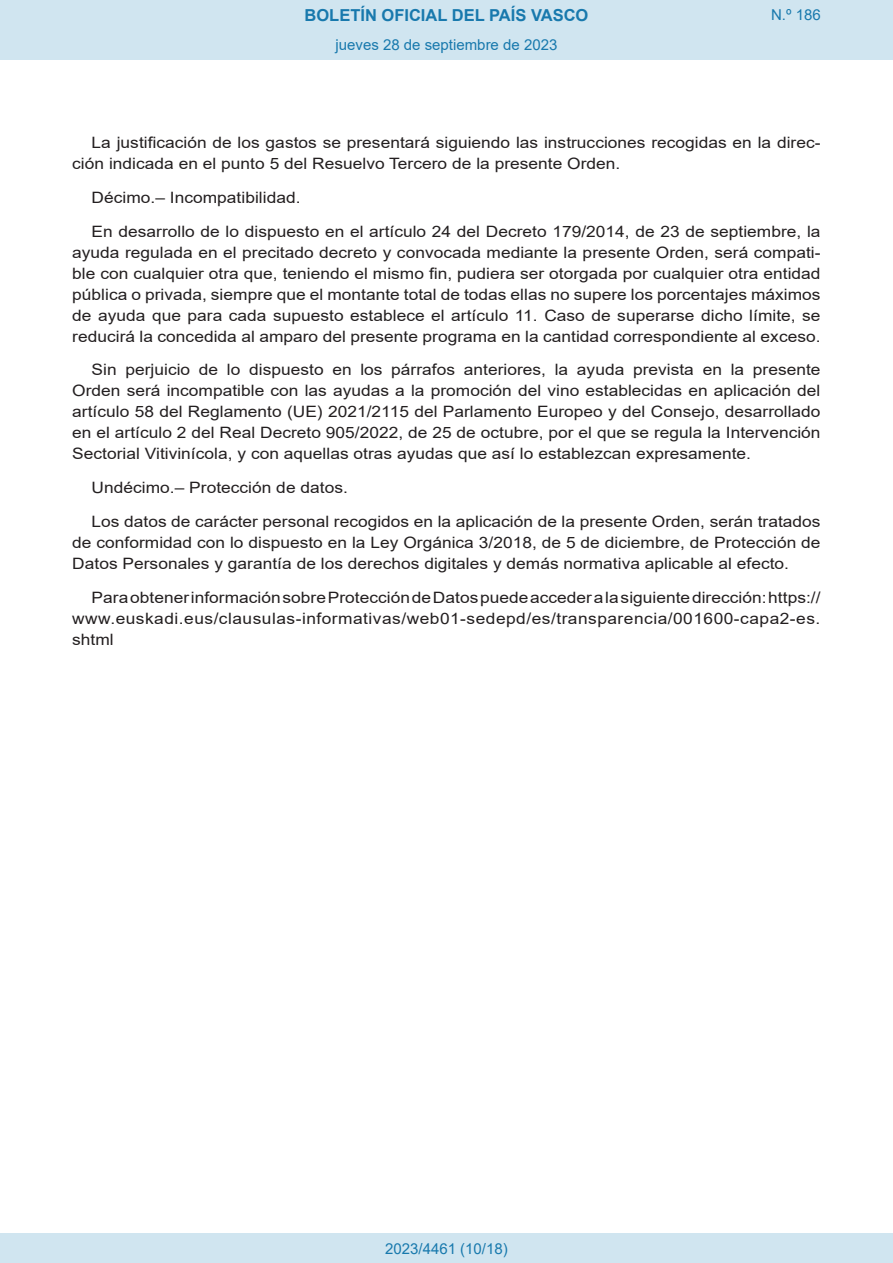
<style>
.page{position:relative;width:893px;height:1263px;background:#fff}
.page>*{position:absolute;margin:0;border:0;box-sizing:border-box;transform-origin:0 0}
.t1{font:700 16.5px "Arial";color:#1879ad}
.BOPVDetalle{font:15.6px/21px "Arial";color:#231f20;text-align:justify;scale:1.11 1}
.Paginacion_Centro{font:15px "Arial";color:#1879ad}
</style>
<div class="page">
<div style="left:0;top:0;width:893px;height:60px;background:#d0e5f0"></div>
<div style="left:0;top:1233px;width:893px;height:30px;background:#d0e5f0"></div>
<p class="t1" style="left:305px;top:3px;width:285px">BOLETÍN OFICIAL DEL PAÍS VASCO</p>
<p class="Paginacion_Centro" style="left:336px;top:35px;width:223px">jueves 28 de septiembre de 2023</p>
<p class="Paginacion_Centro" style="left:771px;top:5px;width:51px">N.º 186</p>
<p class="BOPVDetalle" style="left:72px;top:132px;width:676px;text-indent:19px">La justificación de los gastos se presentará siguiendo las instrucciones recogidas en la direc&shy;ción indicada en el punto 5 del Resuelvo Tercero de la presente Orden.</p>
<p class="BOPVDetalle" style="left:92px;top:187px;width:190px">Décimo.– Incompatibilidad.</p>
<p class="BOPVDetalle" style="left:72px;top:221px;width:676px;text-indent:19px">En desarrollo de lo dispuesto en el artículo 24 del Decreto 179/2014, de 23 de septiembre, la ayuda regulada en el precitado decreto y convocada mediante la presente Orden, será compati&shy;ble con cualquier otra que, teniendo el mismo fin, pudiera ser otorgada por cualquier otra entidad pública o privada, siempre que el montante total de todas ellas no supere los porcentajes máximos de ayuda que para cada supuesto establece el artículo 11. Caso de superarse dicho límite, se reducirá la concedida al amparo del presente programa en la cantidad correspondiente al exceso.</p>
<p class="BOPVDetalle" style="left:72px;top:359px;width:676px;text-indent:19px">Sin perjuicio de lo dispuesto en los párrafos anteriores, la ayuda prevista en la presente Orden será incompatible con las ayudas a la promoción del vino establecidas en aplicación del artículo 58 del Reglamento (UE) 2021/2115 del Parlamento Europeo y del Consejo, desarrollado en el artículo 2 del Real Decreto 905/2022, de 25 de octubre, por el que se regula la Intervención Sectorial Vitivinícola, y con aquellas otras ayudas que así lo establezcan expresamente.</p>
<p class="BOPVDetalle" style="left:92px;top:477px;width:232px">Undécimo.– Protección de datos.</p>
<p class="BOPVDetalle" style="left:72px;top:511px;width:676px;text-indent:19px">Los datos de carácter personal recogidos en la aplicación de la presente Orden, serán tratados de conformidad con lo dispuesto en la Ley Orgánica 3/2018, de 5 de diciembre, de Protección de Datos Personales y garantía de los derechos digitales y demás normativa aplicable al efecto.</p>
<p class="BOPVDetalle" style="left:72px;top:587px;width:676px;text-indent:19px">Para obtener información sobre Protección de Datos puede acceder a la siguiente dirección: https:// www.euskadi.eus/clausulas-informativas/web01-sedepd/es/transparencia/001600-capa2-es. shtml</p>
<p class="Paginacion_Centro" style="left:385px;top:1238px;width:124px">2023/4461 (10/18)</p>
</div>
